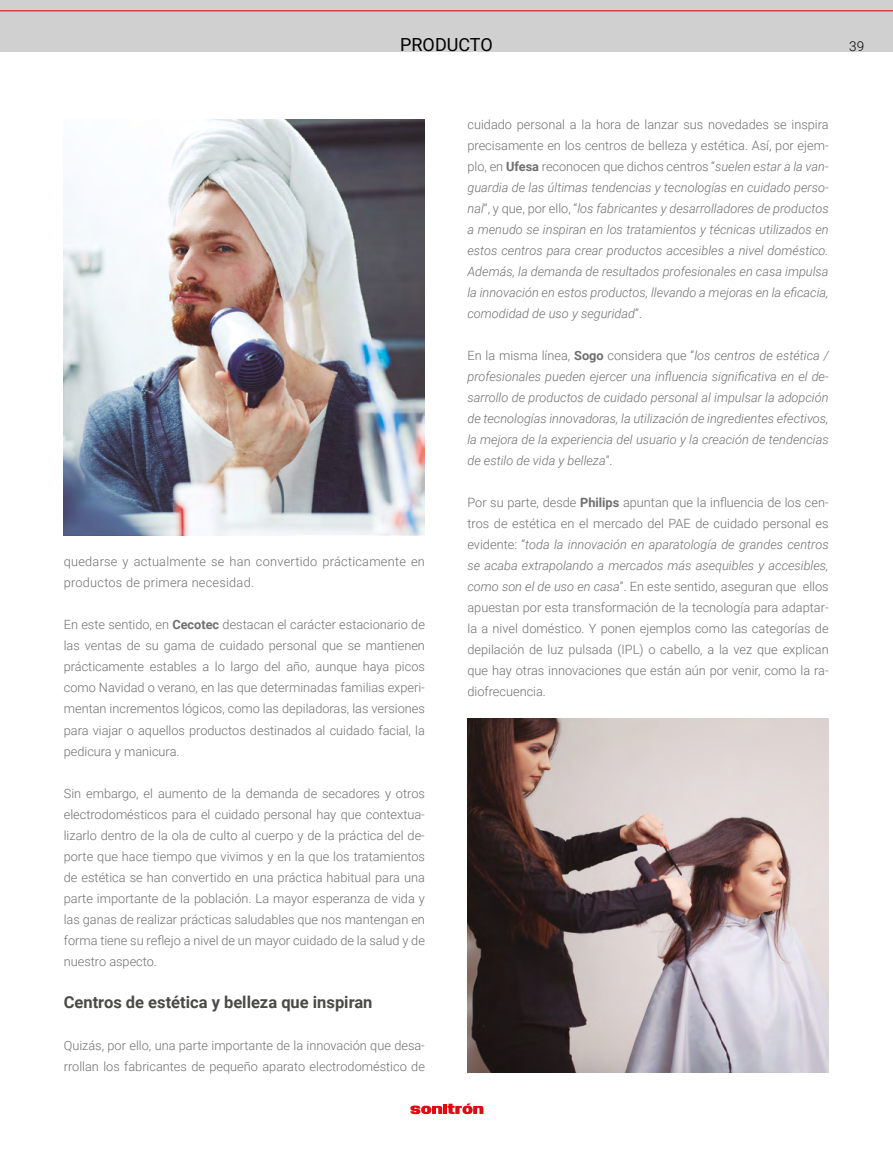
<style>
.page{position:relative;width:893px;height:1149px;background:#fff}
.page>*{position:absolute;margin:0;border:0;box-sizing:border-box;transform-origin:0 0}
.t1{font:18px "Roboto";color:#000}
.t2{font:700 16.5px "Roboto";color:#4a4a49}
.t3{font:300 13.5px "Roboto";color:#000}
.t4{font:300 12.75px/21px "Roboto";color:#706f6f;text-align:justify}
.t5{font:italic 300 12.75px/21px "Roboto";color:#706f6f;text-align:justify}
.t6{font:300 12.75px/21px "Roboto";letter-spacing:.02em;color:#706f6f}
.s1{font-weight:700}
.s2{font-style:normal}
.s3{font-weight:700;font-style:normal}
.s4{font-style:italic}
</style>
<div class="page">
<div style="left:0;top:0;width:893px;height:51px;background:#d0d0d0"></div>
<hr style="left:0;top:10px;width:893px;height:1px;background:#cd1719">
<svg style="left:410px;top:1103px;width:74px;height:10px"></svg>
<img style="left:64px;top:119px;width:361px;height:416px">
<img style="left:467px;top:718px;width:362px;height:353px">
<h1 class="t1" style="left:400px;top:32px;width:94px">PRODUCTO</h1>
<p class="t3" style="left:849px;top:36px;width:16px">39</p>
<p class="t6" style="left:64px;top:550px;width:363px">quedarse y actualmente se han convertido prácticamente en productos de primera necesidad.</p>
<p class="t4" style="left:64px;top:613px;width:363px">En este sentido, en <span class="s1">Cecotec</span> destacan el carácter estacionario de las ventas de su gama de cuidado personal que se mantienen prácticamente estables a lo largo del año, aunque haya picos como Navidad o verano, en las que determinadas familias experi&shy;mentan incrementos lógicos, como las depiladoras, las versiones para viajar o aquellos productos destinados al cuidado facial, la pedicura y manicura.</p>
<p class="t4" style="left:64px;top:781px;width:363px">Sin embargo, el aumento de la demanda de secadores y otros electrodomésticos para el cuidado personal hay que contextua&shy;lizarlo dentro de la ola de culto al cuerpo y de la práctica del de&shy;porte que hace tiempo que vivimos y en la que los tratamientos de estética se han convertido en una práctica habitual para una parte importante de la población. La mayor esperanza de vida y las ganas de realizar prácticas saludables que nos mantengan en forma tiene su reflejo a nivel de un mayor cuidado de la salud y de nuestro aspecto.</p>
<p class="t2" style="left:64px;top:989px;width:310px">Centros de estética y belleza que inspiran</p>
<p class="t4" style="left:64px;top:1033px;width:363px">Quizás, por ello, una parte importante de la innovación que desa&shy;rrollan los fabricantes de pequeño aparato electrodoméstico de</p>
<p class="t5" style="left:467px;top:113px;width:363px"><span class="s2">cuidado personal a la hora de lanzar sus novedades se inspira precisamente en los centros de belleza y estética. Así, por ejem&shy;plo, en</span> <span class="s3">Ufesa</span> <span class="s2">reconocen que dichos centros “</span>suelen estar a la van&shy;guardia de las últimas tendencias y tecnologías en cuidado perso&shy;nal<span class="s2">”, y que, por ello, “</span>los fabricantes y desarrolladores de productos a menudo se inspiran en los tratamientos y técnicas utilizados en estos centros para crear productos accesibles a nivel doméstico.<br>Además, la demanda de resultados profesionales en casa impulsa la innovación en estos productos, llevando a mejoras en la eficacia, comodidad de uso y seguridad<span class="s2">”.</span></p>
<p class="t5" style="left:467px;top:344px;width:363px"><span class="s2">En la misma línea,</span> <span class="s3">Sogo</span> <span class="s2">considera que “</span>los centros de estética / profesionales pueden ejercer una influencia significativa en el de&shy;sarrollo de productos de cuidado personal al impulsar la adopción de tecnologías innovadoras, la utilización de ingredientes efectivos, la mejora de la experiencia del usuario y la creación de tendencias de estilo de vida y belleza<span class="s2">”.</span></p>
<p class="t4" style="left:467px;top:491px;width:363px">Por su parte, desde <span class="s1">Philips</span> apuntan que la influencia de los cen&shy;tros de estética en el mercado del PAE de cuidado personal es evidente: “<span class="s4">toda la innovación en aparatología de grandes centros se acaba extrapolando a mercados más asequibles y accesibles, como son el de uso en casa</span>”. En este sentido, aseguran que ellos apuestan por esta transformación de la tecnología para adaptar&shy;la a nivel doméstico. Y ponen ejemplos como las categorías de depilación de luz pulsada (IPL) o cabello, a la vez que explican que hay otras innovaciones que están aún por venir, como la ra&shy;diofrecuencia.</p>
</div>
